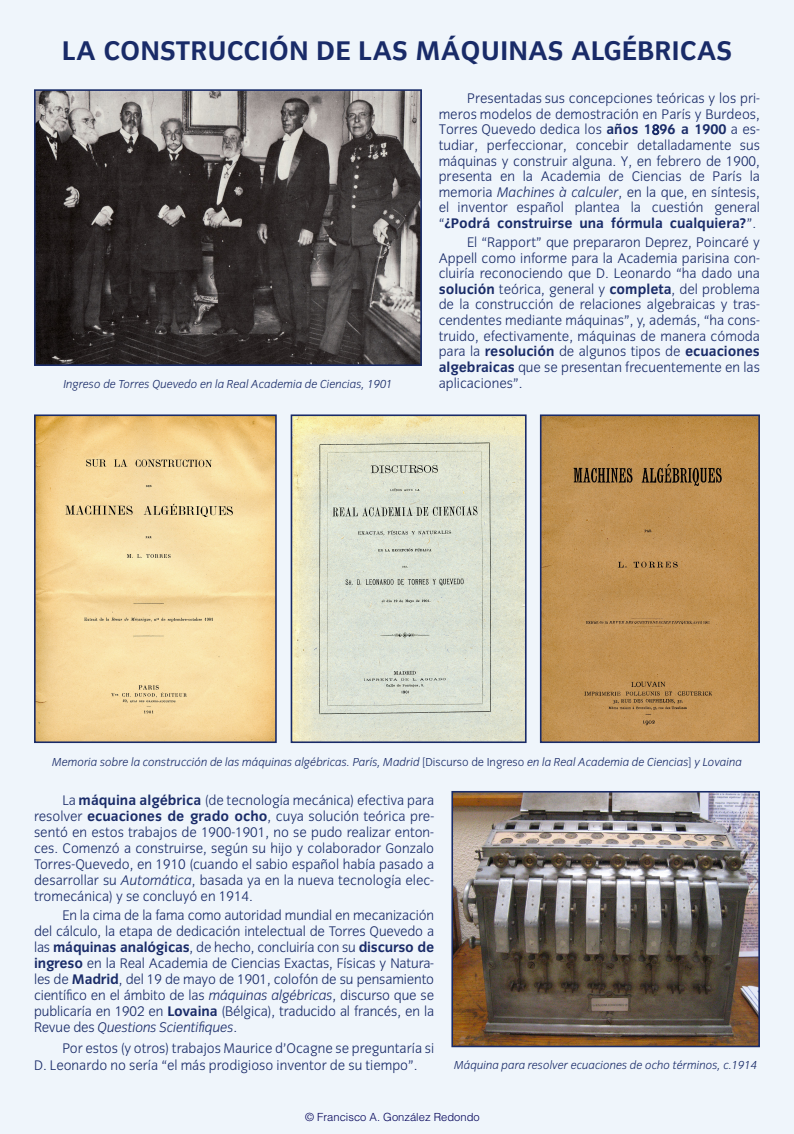
<style>
.page{position:relative;width:794px;height:1134px;background:#eff5fb}
.page>*{position:absolute;margin:0;border:0;box-sizing:border-box;transform-origin:0 0}
.t1{font:700 28px "Congress Sans";color:#192b68}
.t2{font:300 14.4px/16px "Congress Sans";color:#192b68;text-align:justify}
.t3{font:italic 300 12px "Congress Sans";color:#192b68}
.t4{font:300 11.2px "Helvetica";color:#000057}
.s1{font-weight:700}
.s2{font-style:italic}
.s3{font-style:normal}
</style>
<div class="page">
<img style="left:37px;top:92px;width:382px;height:271px">
<div style="left:34px;top:89px;width:388px;height:277px;border:2px solid #192b68"></div>
<img style="left:37px;top:417px;width:237px;height:323px">
<div style="left:34px;top:414px;width:243px;height:329px;border:2px solid #192b68"></div>
<img style="left:294px;top:417px;width:229px;height:323px">
<div style="left:291px;top:414px;width:235px;height:329px;border:2px solid #192b68"></div>
<img style="left:543px;top:417px;width:214px;height:323px">
<div style="left:540px;top:414px;width:220px;height:329px;border:2px solid #192b68"></div>
<img style="left:454px;top:794px;width:303px;height:250px">
<div style="left:451px;top:791px;width:309px;height:256px;border:2px solid #192b68"></div>
<h1 class="t1" style="left:62px;top:35px;width:672px">LA CONSTRUCCIÓN DE LAS MÁQUINAS ALGÉBRICAS</h1>
<p class="t3" style="left:63px;top:377px;width:331px">Ingreso de Torres Quevedo en la Real Academia de Ciencias, 1901</p>
<p class="t2" style="left:439px;top:91px;width:323px;line-height:15.6px;text-indent:28px">Presentadas sus concepciones teóricas y los pri&shy;meros modelos de demostración en París y Burdeos, Torres Quevedo dedica los <span class="s1">años 1</span>8<span class="s1">96 a 1900</span> a es&shy;tudiar, perfeccionar, concebir detalladamente sus máquinas y construir alguna. Y, en febrero de 1900, presenta en la Academia de Ciencias de París la memoria <span class="s2">Machines à calculer</span>, en la que, en síntesis, el inventor español plantea la cuestión general “<span class="s1">¿Podrá construirse una fórmula cualquiera?</span>. ”.</p>
<p class="t2" style="left:439px;top:235px;width:323px;line-height:15.6px;text-indent:28px">El “Rapport” que prepararon Deprez, Poincaré y Appell como informe para la Academia parisina con&shy;cluiría reconociendo que D. Leonardo “ha dado una <span class="s1">solución</span> teórica, general y <span class="s1">completa</span>, del problema de la construcción de relaciones algebraicas y tras&shy;cendentes mediante máquinas”, y, además, “ha cons&shy;truido, efectivamente, máquinas de manera cómoda para la <span class="s1">resolución</span> de algunos tipos de <span class="s1">ecuaciones algebraicas</span> que se presentan frecuentemente en las aplicaciones”.</p>
<p class="t3" style="left:52px;top:756px;width:691px">Memoria sobre la construcción de las máquinas algébricas. París, Madrid <span class="s3">[Discurso de Ingreso</span> en la Real Academia de Ciencias<span class="s3">]</span> y Lovaina</p>
<p class="t2" style="left:34px;top:792px;width:402px;text-indent:28px">La <span class="s1">máquina algébrica</span> (de tecnología mecánica) efectiva para resolver <span class="s1">ecuaciones de grado ocho</span>, cuya solución teórica pre&shy;sentó en estos trabajos de 1900-1901, no se pudo realizar enton&shy;ces. Comenzó a construirse, según su hijo y colaborador Gonzalo Torres-Quevedo, en 1910 (cuando el sabio español había pasado a desarrollar su <span class="s2">Automática</span>, basada ya en la nueva tecnología elec&shy;tromecánica) y se concluyó en 1914.</p>
<p class="t2" style="left:34px;top:908px;width:402px;text-indent:28px">En la cima de la fama como autoridad mundial en mecanización del cálculo, la etapa de dedicación intelectual de Torres Quevedo a las <span class="s1">máquinas analógicas</span>, de hecho, concluiría con su <span class="s1">discurso de ingreso</span> en la Real Academia de Ciencias Exactas, Físicas y Natura&shy;les de <span class="s1">Madrid</span>, del 19 de mayo de 1901, colofón de su pensamiento científico en el ámbito de las <span class="s2">máquinas algébricas</span>, discurso que se publicaría en 1902 en <span class="s1">Lovaina</span> (Bélgica), traducido al francés, en la Revue des <span class="s2">Questions Scientifiques</span>.</p>
<p class="t2" style="left:34px;top:1040px;width:402px;line-height:17.3px;text-indent:28px">Por estos (y otros) trabajos Maurice d’Ocagne se preguntaría si<br>D. Leonardo no sería “el más prodigioso inventor de su tiempo”.</p>
<p class="t3" style="left:454px;top:1059px;width:304px">Máquina para resolver ecuaciones de ocho términos, c.1914</p>
<p class="t4" style="left:305px;top:1110px;width:176px">© Francisco A. González Redondo</p>
</div>
